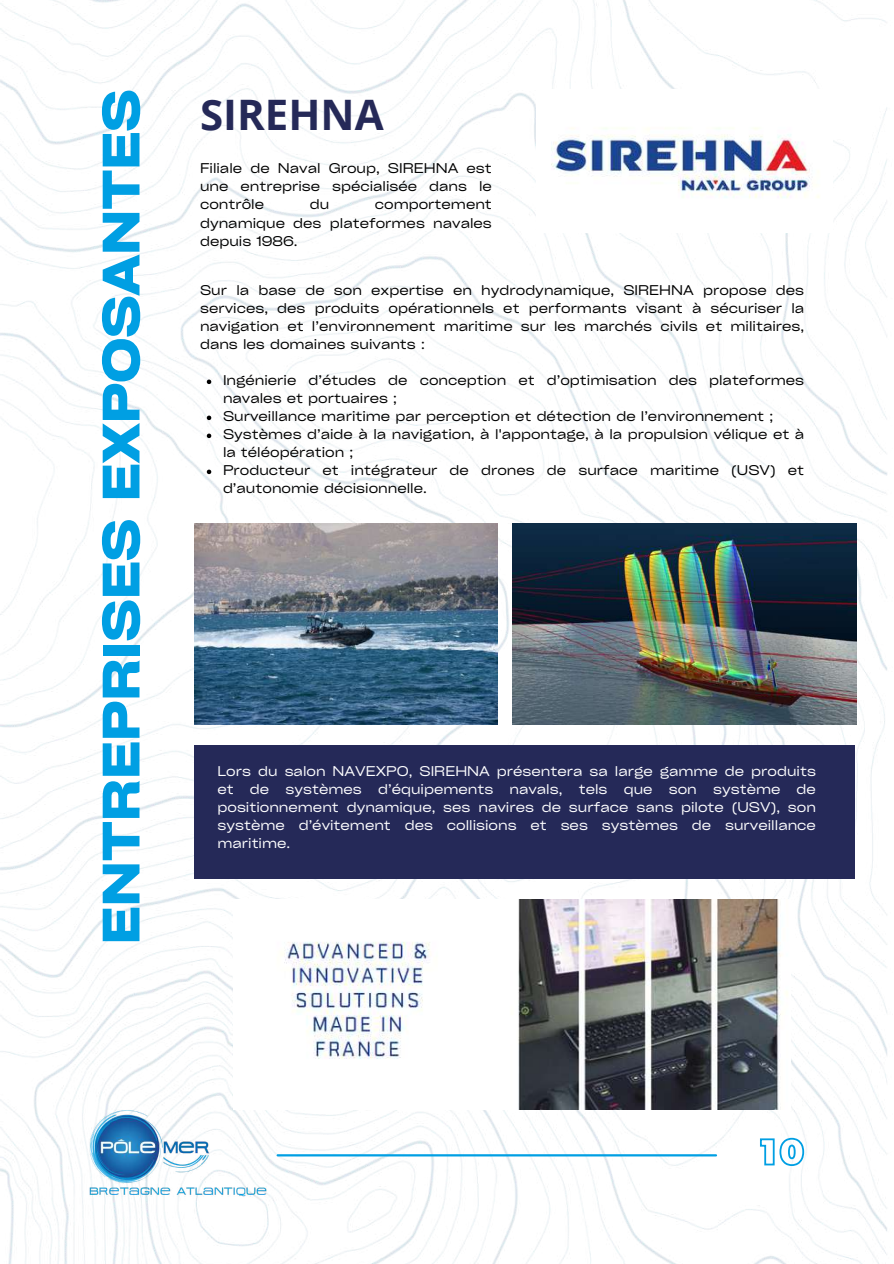
<style>
.page{position:relative;width:894px;height:1264px;background:#fff}
.page>*{position:absolute;margin:0;border:0;box-sizing:border-box;transform-origin:0 0}
.t1{font:700 expanded 50.4px "Cy Grotesk";color:#009fe3}
.t2{font:700 42px "Open Sans";color:#252958}
.t3{font:expanded 13.5px/18px "Cy Grotesk";color:#000;text-align:justify}
.t4{font:expanded 13.5px/18px "Cy Grotesk";color:#fefeff;text-align:justify}
</style>
<div class="page">
<img style="left:0;top:0;width:887px;height:1263px">
<hr style="left:277px;top:1154px;width:438px;height:2px;background:#009fe3">
<img style="left:89px;top:1109px;width:177px;height:87px">
<div style="left:536px;top:89px;width:296px;height:144px;background:#fff"></div>
<img style="left:551px;top:127px;width:268px;height:71px">
<div style="left:195px;top:745px;width:659px;height:133px;background:#252958"></div>
<img style="left:195px;top:523px;width:302px;height:201px">
<img style="left:512px;top:523px;width:343px;height:201px">
<img style="left:233px;top:899px;width:557px;height:210px">
<svg style="left:758px;top:1136px;width:47px;height:31px"></svg>
<svg style="left:207px;top:379px;width:4px;height:5px"></svg>
<svg style="left:207px;top:415px;width:4px;height:5px"></svg>
<svg style="left:207px;top:433px;width:4px;height:5px"></svg>
<svg style="left:207px;top:469px;width:4px;height:5px"></svg>
<h1 class="t1" style="left:89px;top:944px;width:856px;rotate:-90deg">ENTREPRISES EXPOSANTES</h1>
<h2 class="t2" style="left:200px;top:85px;width:185px">SIREHNA</h2>
<p class="t3" style="left:200px;top:159px;width:293px">Filiale de Naval Group, SIREHNA est une entreprise spécialisée dans le contrôle</p>
<p class="t3" style="left:310px;top:195px;width:21px">du</p>
<p class="t3" style="left:200px;top:195px;width:293px;text-indent:175px">comportement dynamique des plateformes navales depuis 1986.</p>
<p class="t3" style="left:200px;top:281px;width:605px">Sur la base de son expertise en hydrodynamique, SIREHNA propose des services, des produits opérationnels et performants visant à sécuriser la navigation et l’environnement maritime sur les marchés civils et militaires, dans les domaines suivants :</p>
<p class="t3" style="left:223px;top:371px;width:582px;text-align:left">Ingénierie d’études de conception et d’optimisation des plateformes navales et portuaires ;<br>Surveillance maritime par perception et détection de l’environnement ; Systèmes d’aide à la navigation, à l'appontage, à la propulsion vélique et à la téléopération ;<br>Producteur et intégrateur de drones de surface maritime (USV) et d’autonomie décisionnelle.</p>
<p class="t4" style="left:217px;top:761px;width:600px">Lors du salon NAVEXPO, SIREHNA présentera sa large gamme de produits et de systèmes d’équipements navals, tels que son système de positionnement dynamique, ses navires de surface sans pilote (USV), son système d’évitement des collisions et ses systèmes de surveillance maritime.</p>
</div>
